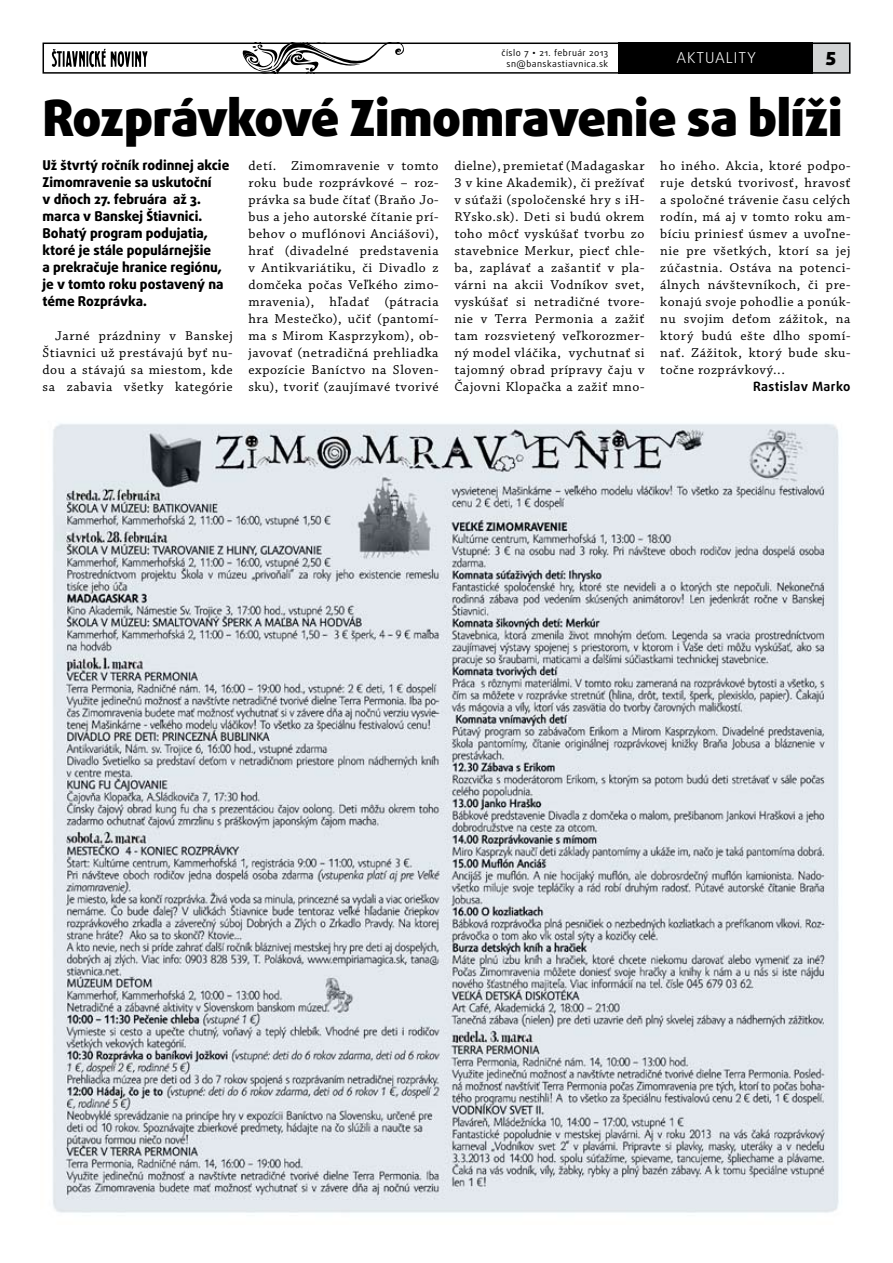
<style>
.page{position:relative;width:893px;height:1263px;background:#fff}
.page>*{position:absolute;margin:0;border:0;box-sizing:border-box;transform-origin:0 0}
.t1{font:900 49.8px "Daxline Pro";letter-spacing:-.01em;color:#000}
.t2{font:900 18px "Daxline Pro";color:#000}
.t3{font:300 15px "Daxline Pro";letter-spacing:.06em;color:#fff}
.t4{font:13.5px/17px "Chaparral Pro Capt";letter-spacing:.04em;color:#000;text-align:justify}
.t5{font:800 13.5px/17px "Daxline Pro";color:#000}
.t6{font:700 12.75px "Daxline Pro";letter-spacing:.03em;color:#000}
.t7{font:9px/10.8px "Daxline Pro";letter-spacing:.05em;color:#000;text-align:center}
.s1{font-family:"Gill Sans MT Pro"}
</style>
<div class="page">
<div style="left:804px;top:43px;width:46px;height:31px;background:#d1d3d4"></div>
<svg style="left:242px;top:46px;width:162px;height:25px"></svg>
<div style="left:43px;top:43px;width:807px;height:31px;border:2px solid #000"></div>
<div style="left:619px;top:43px;width:194px;height:31px;background:#000"></div>
<svg style="left:51px;top:49px;width:97px;height:18px"></svg>
<img style="left:53px;top:423px;width:786px;height:790px">
<p class="t7" style="left:501px;top:48px;width:108px">číslo 7 <span class="s1">•</span> 21. február 2013 sn@banskastiavnica.sk</p>
<p class="t3" style="left:676px;top:48px;width:81px">AKTUALITY</p>
<h2 class="t2" style="left:826px;top:47px;width:12px">5</h2>
<h1 class="t1" style="left:43px;top:85px;width:801px">Rozprávkové Zimomravenie sa blíži</h1>
<p class="t5" style="left:43px;top:157px;width:188px">Už štvrtý ročník rodinnej akcie<br>Zimomravenie sa uskutoční<br>v dňoch 27. februára až 3. marca v Banskej Štiavnici.<br>Bohatý program podujatia, ktoré je stále populárnejšie<br>a prekračuje hranice regiónu, je v tomto roku postavený na téme Rozprávka.</p>
<p class="t4" style="left:43px;top:328px;width:192px;text-indent:13px">Jarné prázdniny v Banskej Štiavnici už prestávajú byť nu&shy;dou a stávajú sa miestom, kde sa zabavia všetky kategórie</p>
<p class="t4" style="left:248px;top:158px;width:192px">detí. Zimomravenie v tomto roku bude rozprávkové – roz&shy;právka sa bude čítať (Braňo Jo&shy;bus a jeho autorské čítanie prí&shy;behov o muflónovi Anciášovi), hrať (divadelné predstavenia v Antikvariátiku, či Divadlo z domčeka počas Veľkého zimo&shy;mravenia), hľadať (pátracia hra Mestečko), učiť (pantomí&shy;ma s Mirom Kasprzykom), ob&shy;javovať (netradičná prehliadka expozície Baníctvo na Sloven&shy;sku), tvoriť (zaujímavé tvorivé</p>
<p class="t4" style="left:454px;top:158px;width:192px">dielne), premietať (Madagaskar 3 v kine Akademik), či prežívať v súťaži (spoločenské hry s iH-RYsko.sk). Deti si budú okrem toho môcť vyskúšať tvorbu zo stavebnice Merkur, piecť chle&shy;ba, zaplávať a zašantiť v pla&shy;várni na akcii Vodníkov svet, vyskúšať si netradičné tvore&shy;nie v Terra Permonia a zažiť tam rozsvietený veľkorozmer&shy;ný model vláčika, vychutnať si tajomný obrad prípravy čaju v Čajovni Klopačka a zažiť mno-</p>
<p class="t4" style="left:660px;top:158px;width:192px">ho iného. Akcia, ktoré podpo&shy;ruje detskú tvorivosť, hravosť a spoločné trávenie času celých rodín, má aj v tomto roku am&shy;bíciu priniesť úsmev a uvoľne&shy;nie pre všetkých, ktorí sa jej zúčastnia. Ostáva na potenci&shy;álnych návštevníkoch, či pre&shy;konajú svoje pohodlie a ponúk&shy;nu svojim deťom zážitok, na ktorý budú ešte dlho spomí&shy;nať. Zážitok, ktorý bude sku&shy;točne rozprávkový...</p>
<p class="t6" style="left:753px;top:378px;width:99px">Rastislav Marko</p>
</div>
